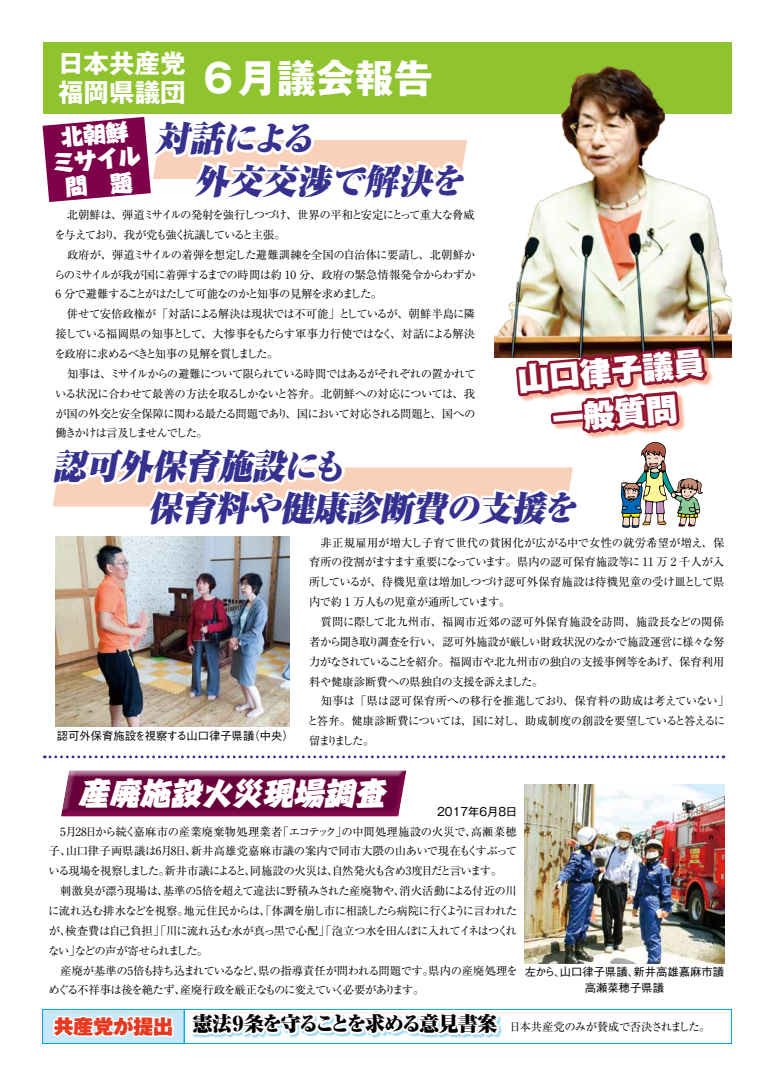
<style>
.page{position:relative;width:774px;height:1086px;background:#fff}
.page>*{position:absolute;margin:0;border:0;box-sizing:border-box;transform-origin:0 0}
.t1{font:700 39px "Gothic MB101 Pro";color:#fff}
.t2{font:italic 900 34px/42.5px "Ryumin Pro";color:#36318f}
.t3{font:900 31.2px/42.5px "Gothic MB101 Pro";color:#fff;text-align:center}
.t4{font:italic 800 30.7px "Harucraft Std";color:#fff}
.t5{font:700 25.5px "Gothic MB101 Pro";color:#fff}
.t6{font:800 22.7px/25.5px "Harucraft Std";color:#fff;text-align:center}
.t7{font:11.3px/19.8px "Ryumin Pro";letter-spacing:-.045em;color:#000}
.t8{font:11.3px/19.8px "Ryumin Pro";letter-spacing:-.065em;color:#000}
.t9{font:11.3px/19.8px "Ryumin Pro";letter-spacing:-.025em;color:#000}
.t10{font:500 11.3px/15.6px "Gothic BBB Pro";color:#000;text-align:center}
.t11{font:11.3px "Gothic MB101 Pro";color:#000}
.s1{font-family:"Gothic MB101 Pro";font-weight:900;font-size:19.8px;color:#e83820}
.s2{font-weight:900;font-size:19.8px}
</style>
<div class="page">
<div style="left:43px;top:43px;width:688px;height:71px;background:#8fc42f"></div>
<img style="left:603px;top:66px;width:128px;height:292px">
<div style="left:43px;top:1009px;width:141px;height:34px;background:#c7e8fa"></div>
<svg style="left:49px;top:961px;width:477px;height:77px"></svg>
<div style="left:42px;top:1009px;width:143px;height:35px;border:1px solid #00a0e9"></div>
<svg style="left:61px;top:770px;width:346px;height:47px;background:#7c1a50"></svg>
<img style="left:525px;top:784px;width:199px;height:180px">
<div style="left:184px;top:1009px;width:548px;height:35px;border:1px solid #00a0e9"></div>
<img style="left:43px;top:68px;width:681px;height:691px">
<h3 class="t5" style="left:58px;top:43px;width:129px">日本共産党</h3>
<h1 class="t1" style="left:58px;top:46px;width:376px"><sub>福岡県議団</sub>６月議会報告</h1>
<h2 class="t2" style="left:195px;top:115px;width:280px;text-indent:-39px">対話による<br>外交交渉で解決を</h2>
<h3 class="t6" style="left:49px;top:123px;width:90px;rotate:-5deg">北朝鮮ミサイル問　題</h3>
<p class="t8" style="left:54px;top:204px;width:423px">　北朝鮮は、弾道ミサイルの発射を強行しつづけ、世界の平和と安定にとって重大な脅威を与えており、我が党も強く抗議していると主張。<br>　政府が、弾道ミサイルの着弾を想定した避難訓練を全国の自治体に要請し、北朝鮮からのミサイルが我が国に着弾するまでの時間は約 10 分、政府の緊急情報発令からわずか6 分で避難することがはたして可能なのかと知事の見解を求めました。<br>　併せて安倍政権が「対話による解決は現状では不可能」としているが、朝鮮半島に隣接している福岡県の知事として、大惨事をもたらす軍事力行使ではなく、対話による解決を政府に求めるべきと知事の見解を質しました。<br>　知事は、ミサイルからの避難について限られている時間ではあるがそれぞれの置かれている状況に合わせて最善の方法を取るしかないと答弁。北朝鮮への対応については、我が国の外交と安全保障に関わる最たる問題であり、国において対応される問題と、国への働きかけは言及しませんでした。</p>
<h3 class="t3" style="left:516px;top:354px;width:189px;rotate:-5deg">山口律子議員一般質問</h3>
<h2 class="t2" style="left:148px;top:442px;width:439px;text-indent:-96px">認可外保育施設にも<br>保育料や健康診断費の支援を</h2>
<p class="t10" style="left:57px;top:726px;width:238px">認可外保育施設を視察する山口律子県議（中央）</p>
<p class="t9" style="left:307px;top:532px;width:423px">　非正規雇用が増大し子育て世代の貧困化が広がる中で女性の就労希望が増え、保育所の役割がますます重要になっています。県内の認可保育施設等に 11 万 2 千人が入所しているが、待機児童は増加しつづけ認可外保育施設は待機児童の受け皿として県内で約 1 万人もの児童が通所しています。<br>　質問に際して北九州市、福岡市近郊の認可外保育施設を訪問、施設長などの関係者から聞き取り調査を行い、認可外施設が厳しい財政状況のなかで施設運営に様々な努力がなされていることを紹介。福岡市や北九州市の独自の支援事例等をあげ、保育利用料や健康診断費への県独自の支援を訴えました。<br>　知事は「県は認可保育所への移行を推進しており、保育料の助成は考えていない」と答弁。健康診断費については、国に対し、助成制度の創設を要望していると答えるに留まりました。</p>
<h3 class="t4" style="left:78px;top:770px;width:315px">産廃施設火災現場調査</h3>
<p class="t11" style="left:437px;top:802px;width:81px">2017年6月8日</p>
<p class="t7" style="left:48px;top:820px;width:471px">　5月28日から続く嘉麻市の産業廃棄物処理業者「エコテック」の中間処理施設の火災で、高瀬菜穂子、山口律子両県議は6月8日、新井高雄党嘉麻市議の案内で同市大隈の山あいで現在もくすぶっている現場を視察しました。新井市議によると、同施設の火災は、自然発火も含め3度目だと言います。<br>　刺激臭が漂う現場は、基準の5倍を超えて違法に野積みされた産廃物や、消火活動による付近の川に流れ込む排水などを視察。地元住民からは、「体調を崩し市に相談したら病院に行くように言われたが、検査費は自己負担」「川に流れ込む水が真っ黒で心配」「泡立つ水を田んぼに入れてイネはつくれない」などの声が寄せられました。<br>　産廃が基準の5倍も持ち込まれているなど、県の指導責任が問われる問題です。県内の産廃処理をめぐる不祥事は後を絶たず、産廃行政を厳正なものに変えていく必要があります。</p>
<p class="t10" style="left:525px;top:963px;width:201px">左から、山口律子県議、新井高雄嘉麻市議高瀬菜穂子県議</p>
<p class="t7" style="left:54px;top:1016px;width:658px"><span class="s1">共産党が提出</span> <span class="s2">憲法９条を守ることを求める意見書案</span> 日本共産党のみが賛成で否決されました。</p>
</div>
